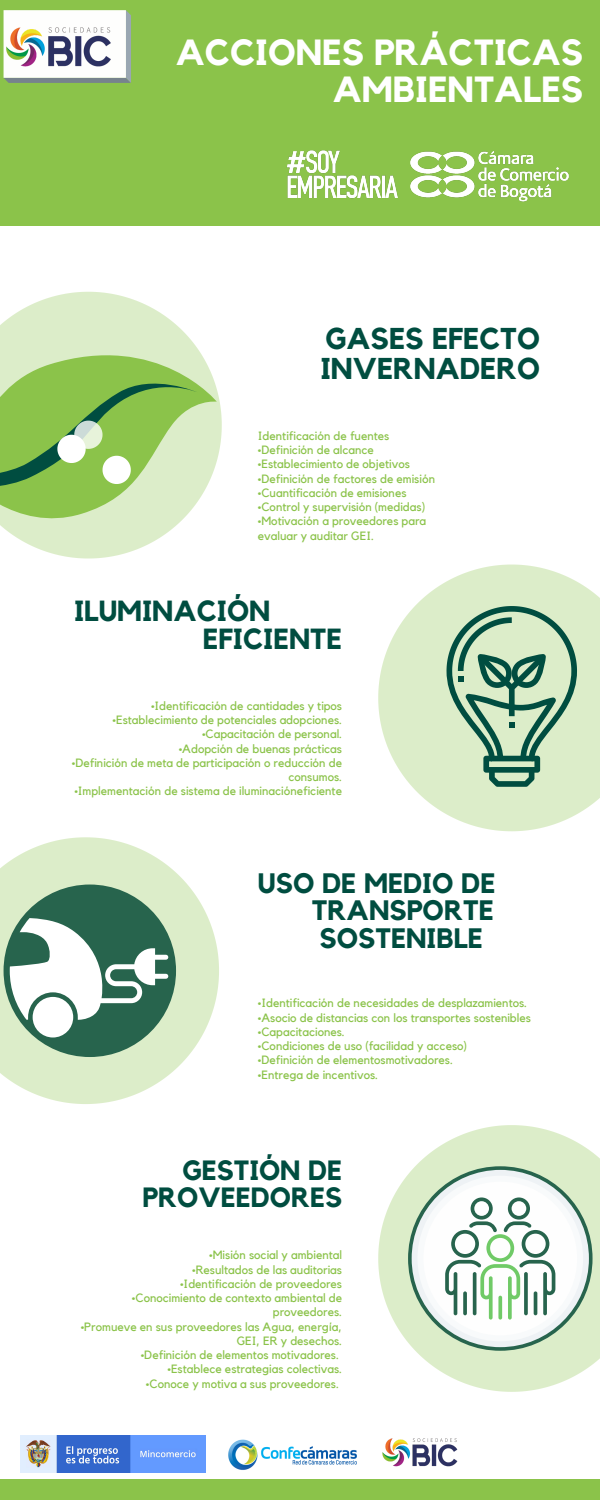
<style>
.page{position:relative;width:600px;height:1500px;background:#fff}
.page>*{position:absolute;margin:0;border:0;box-sizing:border-box;transform-origin:0 0}
.t1{font:700 36.2px/37.5px "Kollektif";color:#fff;text-align:right}
.t2{font:700 30px/30px "Kollektif";color:#004d40}
.t3{font:700 29px "Kollektif";color:#004d40}
.t4{font:700 28px "Kollektif";color:#004d40}
.t5{font:700 27.8px "Kollektif";color:#004d40}
.t6{font:12px/14.2px "Kollektif";color:#8bc34a;text-align:right}
</style>
<div class="page">
<div style="left:0;top:0;width:600px;height:226px;background:#8bc34a"></div>
<svg style="left:198px;top:349px;width:24px;height:152px;fill:#dcedc9"></svg>
<svg style="left:0;top:291px;width:198px;height:268px;background:#bbda9c"></svg>
<svg style="left:57px;top:421px;width:74px;height:63px"></svg>
<svg style="left:378px;top:565px;width:222px;height:266px;fill:#dcedc9"></svg>
<svg style="left:0;top:837px;width:219px;height:267px;fill:#dcedc9"></svg>
<svg style="left:378px;top:1125px;width:222px;height:267px;fill:#dcedc9"></svg>
<div style="left:0;top:1479px;width:600px;height:21px;background:#8bc34a"></div>
<img style="left:287px;top:150px;width:281px;height:52px">
<img style="left:382px;top:1438px;width:76px;height:29px">
<img style="left:20px;top:1436px;width:186px;height:37px">
<img style="left:228px;top:1439px;width:129px;height:31px">
<svg style="left:4px;top:10px;width:127px;height:73px;background:#dbdfdf"></svg>
<img style="left:3px;top:21px;width:112px;height:51px">
<svg style="left:447px;top:606px;width:130px;height:181px;background:#a0c1a3"></svg>
<div style="left:4px;top:885px;width:172px;height:172px;background:#27644d;border-radius:50%"></div>
<svg style="left:10px;top:918px;width:158px;height:102px"></svg>
<div style="left:33px;top:997px;width:40px;height:41px;background:#fff;border-radius:50%"></div>
<svg style="left:408px;top:1166px;width:185px;height:185px"></svg>
<p class="t1" style="left:176px;top:35px;width:409px">ACCIONES PRÁCTICAS<br>AMBIENTALES</p>
<p class="t2" style="left:320px;top:324px;width:221px">GASES EFECTO<br>INVERNADERO</p>
<p class="t6" style="left:258px;top:429px;width:133px">Identificación de fuentes</p>
<p class="t6" style="left:258px;top:443px;width:118px">•Definición de alcance</p>
<p class="t6" style="left:258px;top:458px;width:154px">•Establecimiento de objetivos</p>
<p class="t6" style="left:258px;top:472px;width:179px">•Definición de factores de emisión</p>
<p class="t6" style="left:258px;top:486px;width:150px">•Cuantificación de emisiones</p>
<p class="t6" style="left:258px;top:500px;width:169px">•Control y supervisión (medidas)</p>
<p class="t6" style="left:258px;top:515px;width:170px">•Motivación a proveedores para</p>
<p class="t6" style="left:258px;top:529px;width:118px">evaluar y auditar GEI.</p>
<p class="t3" style="left:74px;top:597px;width:198px">ILUMINACIÓN</p>
<p class="t3" style="left:203px;top:626px;width:141px">EFICIENTE</p>
<p class="t6" style="left:151px;top:699px;width:193px">•Identificación de cantidades y tipos</p>
<p class="t6" style="left:113px;top:713px;width:231px">•Establecimiento de potenciales adopciones.</p>
<p class="t6" style="left:202px;top:728px;width:142px">•Capacitación de personal.</p>
<p class="t6" style="left:179px;top:742px;width:165px">•Adopción de buenas prácticas</p>
<p class="t6" style="left:72px;top:756px;width:272px">•Definición de meta de participación o reducción de consumos.</p>
<p class="t6" style="left:74px;top:785px;width:269px">•Implementación de sistema de iluminacióneficiente</p>
<p class="t4" style="left:258px;top:870px;width:239px">USO DE MEDIO DE</p>
<p class="t4" style="left:312px;top:898px;width:184px">TRANSPORTE</p>
<p class="t4" style="left:319px;top:925px;width:165px">SOSTENIBLE</p>
<p class="t6" style="left:258px;top:997px;width:271px">•Identificación de necesidades de desplazamientos.</p>
<p class="t6" style="left:258px;top:1011px;width:275px">•Asocio de distancias con los transportes sostenibles</p>
<p class="t6" style="left:258px;top:1025px;width:88px">•Capacitaciones.</p>
<p class="t6" style="left:258px;top:1039px;width:211px">•Condiciones de uso (facilidad y acceso)</p>
<p class="t6" style="left:258px;top:1054px;width:197px">•Definición de elementosmotivadores.</p>
<p class="t6" style="left:258px;top:1068px;width:122px">•Entrega de incentivos.</p>
<p class="t5" style="left:182px;top:1157px;width:161px">GESTIÓN DE</p>
<p class="t5" style="left:142px;top:1184px;width:201px">PROVEEDORES</p>
<p class="t6" style="left:209px;top:1248px;width:134px">•Misión social y ambiental</p>
<p class="t6" style="left:192px;top:1263px;width:151px">•Resultados de las auditorias</p>
<p class="t6" style="left:180px;top:1277px;width:164px">•Identificación de proveedores</p>
<p class="t6" style="left:132px;top:1291px;width:212px">•Conocimiento de contexto ambiental de proveedores.</p>
<p class="t6" style="left:81px;top:1320px;width:263px">•Promueve en sus proveedores las Agua, energía,<br>GEI, ER y desechos.</p>
<p class="t6" style="left:141px;top:1348px;width:200px">•Definición de elementos motivadores.</p>
<p class="t6" style="left:167px;top:1362px;width:176px">•Establece estrategias colectivas.</p>
<p class="t6" style="left:146px;top:1377px;width:195px">•Conoce y motiva a sus proveedores.</p>
</div>
